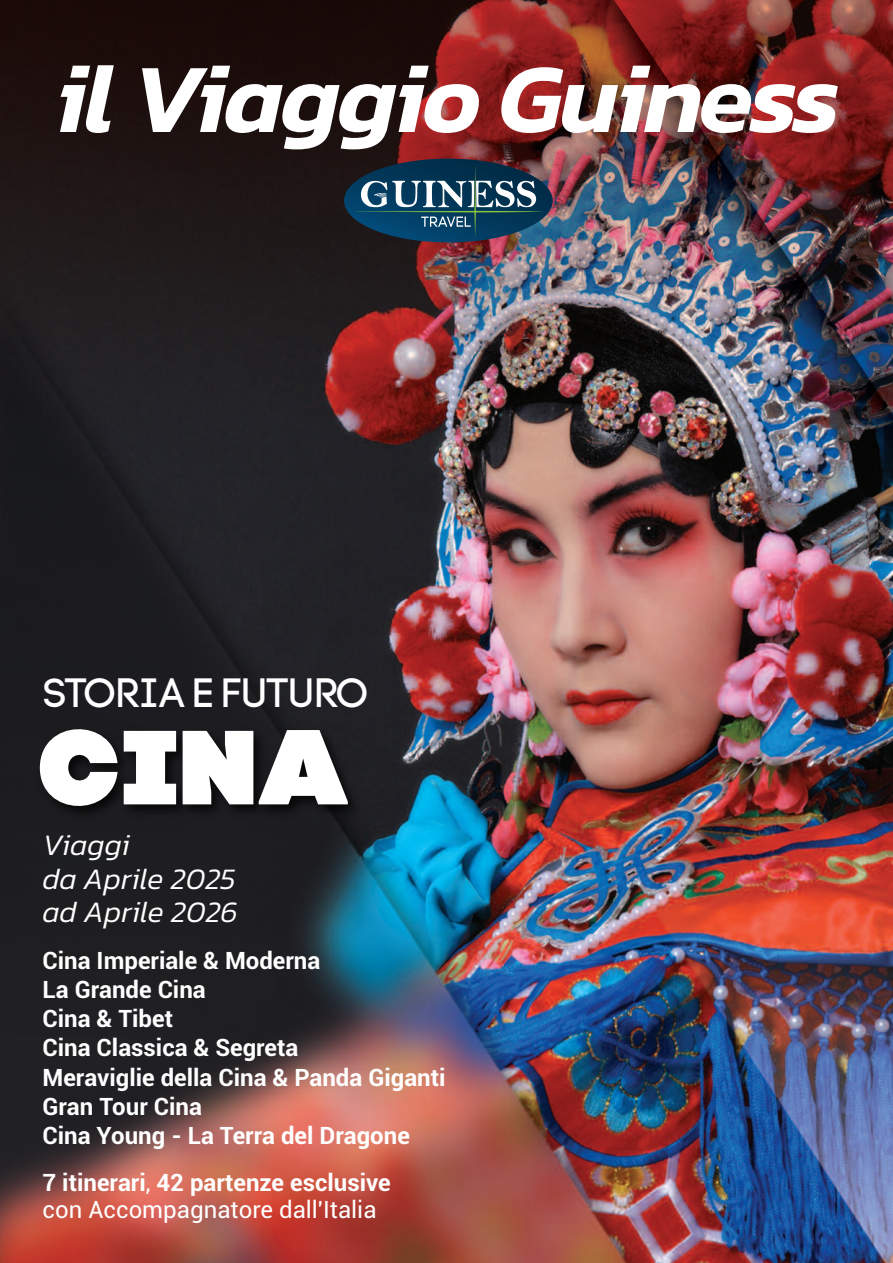
<style>
.page{position:relative;width:893px;height:1263px;background:#fff}
.page>*{position:absolute;margin:0;border:0;box-sizing:border-box;transform-origin:0 0}
.t1{font:105px "Code Pro Black";color:#fff}
.t2{font:italic 600 99px "Kanit";letter-spacing:-.025em;color:#fff}
.t3{font:40.5px "Code Pro LC";letter-spacing:-.025em;color:#fff}
.t4{font:italic 300 30px/33.3px "Kanit";color:#fff}
.t5{font:700 24px/29.2px "Roboto";color:#fff}
.s1{font-weight:400}
</style>
<div class="page">
<img style="left:0;top:0;width:893px;height:1263px">
<svg style="left:344px;top:159px;width:209px;height:83px"></svg>
<svg style="left:355px;top:164px;width:187px;height:73px;background:#2b556d"></svg>
<img style="left:26px;top:707px;width:767px;height:242px">
<h2 class="t2" style="left:56px;top:23px;width:786px">il Viaggio Guiness</h2>
<h3 class="t3" style="left:43px;top:669px;width:327px">STORIA E FUTURO</h3>
<h1 class="t1" style="left:43px;top:707px;width:311px">CINA</h1>
<p class="t4" style="left:43px;top:828px;width:197px">Viaggi<br>da Aprile 2025 ad Aprile 2026</p>
<p class="t5" style="left:43px;top:945px;width:404px">Cina Imperiale &amp; Moderna<br>La Grande Cina<br>Cina &amp; Tibet<br>Cina Classica &amp; Segreta<br>Meraviglie della Cina &amp; Panda Giganti<br>Gran Tour Cina<br>Cina Young - La Terra del Dragone</p>
<p class="t5" style="left:43px;top:1168px;width:350px;line-height:27.8px">7 itinerari<span class="s1">,</span> 42 partenze esclusive <span class="s1">con Accompagnatore dall'Italia</span></p>
</div>
